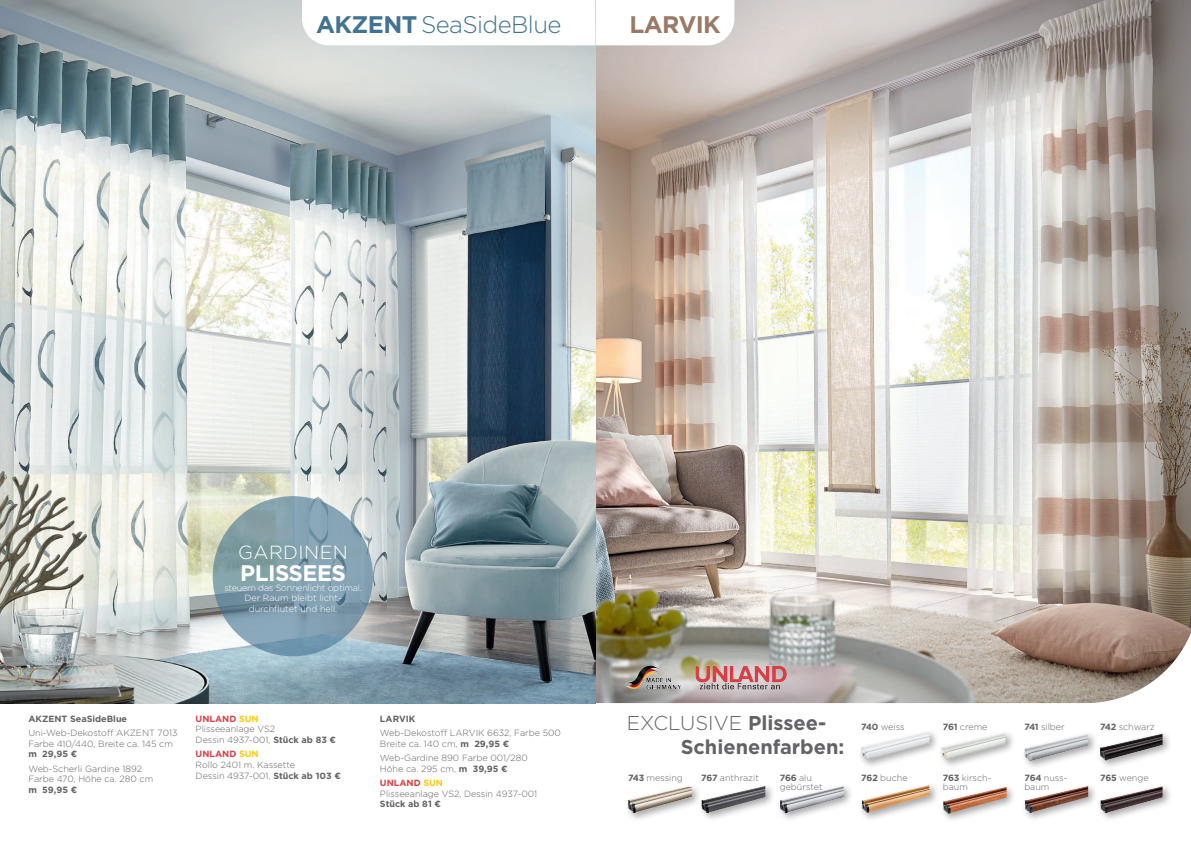
<style>
.page{position:relative;width:1191px;height:842px;background:#fff}
.page>*{position:absolute;margin:0;border:0;box-sizing:border-box;transform-origin:0 0}
.t1{font:300 24px "Gotham";letter-spacing:-.025em;color:#427392}
.t2{font:700 24px "Gotham";letter-spacing:-.025em;color:#997a66}
.t3{font:700 22.5px "Gotham";letter-spacing:-.025em;color:#fff}
.t4{font:700 20px/24px "Gotham";color:#636366}
.t5{font:300 19px "Gotham";letter-spacing:.025em;color:#fff}
.t6{font:300 9px/10.8px "Gotham";color:#636366}
.t7{font:300 9px/10.3px "Gotham";letter-spacing:-.015em;color:#fff;text-align:center}
.t8{font:700 9px "Gotham";color:#636366}
.s1{font-weight:700}
.s2{font-weight:700;color:#db3f45}
.s3{font-weight:700;color:#feca0a}
.s4{font-weight:300}
</style>
<div class="page">
<img style="left:595px;top:0;width:596px;height:703px">
<div style="left:858px;top:729px;width:81px;height:41px;background:#231f20;opacity:.4"></div>
<img style="left:861px;top:732px;width:68px;height:28px">
<div style="left:938px;top:730px;width:77px;height:40px;background:#231f20;opacity:.4"></div>
<img style="left:941px;top:733px;width:64px;height:27px">
<div style="left:776px;top:783px;width:77px;height:40px;background:#231f20;opacity:.4"></div>
<img style="left:806px;top:786px;width:36px;height:9px">
<div style="left:1096px;top:730px;width:76px;height:40px;background:#231f20;opacity:.4"></div>
<img style="left:1138px;top:733px;width:24px;height:6px">
<div style="left:624px;top:783px;width:77px;height:39px;background:#231f20;opacity:.4"></div>
<img style="left:657px;top:787px;width:29px;height:6px">
<div style="left:1021px;top:731px;width:77px;height:40px;background:#231f20;opacity:.4"></div>
<img style="left:1043px;top:734px;width:45px;height:10px">
<div style="left:939px;top:783px;width:77px;height:40px;background:#231f20;opacity:.4"></div>
<img style="left:982px;top:786px;width:24px;height:6px">
<div style="left:1021px;top:782px;width:77px;height:40px;background:#231f20;opacity:.4"></div>
<img style="left:1056px;top:786px;width:32px;height:7px">
<div style="left:1097px;top:783px;width:75px;height:40px;background:#231f20;opacity:.4"></div>
<img style="left:1132px;top:786px;width:30px;height:7px">
<div style="left:698px;top:783px;width:77px;height:40px;background:#231f20;opacity:.4"></div>
<img style="left:719px;top:786px;width:43px;height:10px">
<div style="left:858px;top:782px;width:81px;height:40px;background:#231f20;opacity:.4"></div>
<img style="left:888px;top:785px;width:41px;height:9px">
<svg style="left:539px;top:658px;width:340px;height:42px;background:#b0aba7"></svg>
<img style="left:625px;top:666px;width:25px;height:16px">
<img style="left:696px;top:687px;width:87px;height:5px">
<img style="left:693px;top:660px;width:96px;height:27px">
<svg style="left:0;top:0;width:595px;height:703px;background:#b3bdbf"></svg>
<svg style="left:302px;top:0;width:432px;height:45px"></svg>
<svg style="left:213px;top:496px;width:160px;height:160px;background:#809eac"></svg>
<p class="t1" style="left:316px;top:10px;width:247px"><span class="s1">AKZENT</span> SeaSideBlue</p>
<p class="t2" style="left:629px;top:11px;width:93px">LARVIK</p>
<p class="t5" style="left:238px;top:540px;width:111px">GARDINEN</p>
<p class="t3" style="left:240px;top:559px;width:107px">PLISSEES</p>
<p class="t7" style="left:224px;top:582px;width:139px">steuern das Sonnenlicht optimal.<br>Der Raum bleibt licht&shy;durchflutet und hell.</p>
<p class="t8" style="left:28px;top:713px;width:100px">AKZENT SeaSideBlue</p>
<p class="t6" style="left:28px;top:727px;width:151px">Uni-Web-Dekostoff AKZENT 7013<br>Farbe 410/440, Breite ca. 145 cm <span class="s1">m 29,95 ¤</span></p>
<p class="t6" style="left:28px;top:763px;width:126px">Web-Scherli Gardine 1892<br>Farbe 470, Höhe ca. 280 cm <span class="s1">m 59,95 ¤</span></p>
<p class="t6" style="left:196px;top:713px;width:142px"><span class="s2">UNLAND</span> <span class="s3">SUN<br></span>Plisseeanlage VS2<br>Dessin 4937-001, <span class="s1">Stück ab 83 ¤</span></p>
<p class="t6" style="left:196px;top:749px;width:147px"><span class="s2">UNLAND</span> <span class="s3">SUN<br></span>Rollo 2401 m. Kassette<br>Dessin 4937-001, <span class="s1">Stück ab 103 ¤</span></p>
<p class="t8" style="left:380px;top:713px;width:37px">LARVIK</p>
<p class="t6" style="left:380px;top:727px;width:182px">Web-Dekostoff LARVIK 6632, Farbe 500<br>Breite ca. 140 cm, <span class="s1">m 29,95 ¤</span></p>
<p class="t6" style="left:380px;top:752px;width:149px">Web-Gardine 890 Farbe 001/280<br>Höhe ca. 295 cm, <span class="s1">m 39,95 ¤</span></p>
<p class="t6" style="left:380px;top:777px;width:159px"><span class="s2">UNLAND</span> <span class="s3">SUN<br></span>Plisseeanlage VS2, Dessin 4937-001<br><span class="s1">Stück ab 81 ¤</span></p>
<p class="t4" style="left:680px;top:711px;width:165px;text-indent:-54px"><span class="s4">EXCLUSIVE</span> Plissee-<br>Schienenfarben:</p>
<p class="t6" style="left:861px;top:721px;width:45px"><span class="s1">740</span> weiss</p>
<p class="t6" style="left:942px;top:721px;width:46px"><span class="s1">761</span> creme</p>
<p class="t6" style="left:1024px;top:721px;width:42px"><span class="s1">741</span> silber</p>
<p class="t6" style="left:1100px;top:721px;width:56px"><span class="s1">742</span> schwarz</p>
<p class="t6" style="left:628px;top:772px;width:56px"><span class="s1">743</span> messing</p>
<p class="t6" style="left:779px;top:773px;width:44px;line-height:8.8px"><span class="s1">766</span> alu gebürstet</p>
<p class="t6" style="left:942px;top:773px;width:50px;line-height:9px"><span class="s1">763</span> kirsch&shy;baum</p>
<p class="t6" style="left:1024px;top:773px;width:45px;line-height:9px"><span class="s1">764</span> nuss&shy;baum</p>
<p class="t6" style="left:701px;top:772px;width:60px"><span class="s1">767</span> anthrazit</p>
<p class="t6" style="left:861px;top:772px;width:48px"><span class="s1">762</span> buche</p>
<p class="t6" style="left:1100px;top:772px;width:50px"><span class="s1">765</span> wenge</p>
</div>
